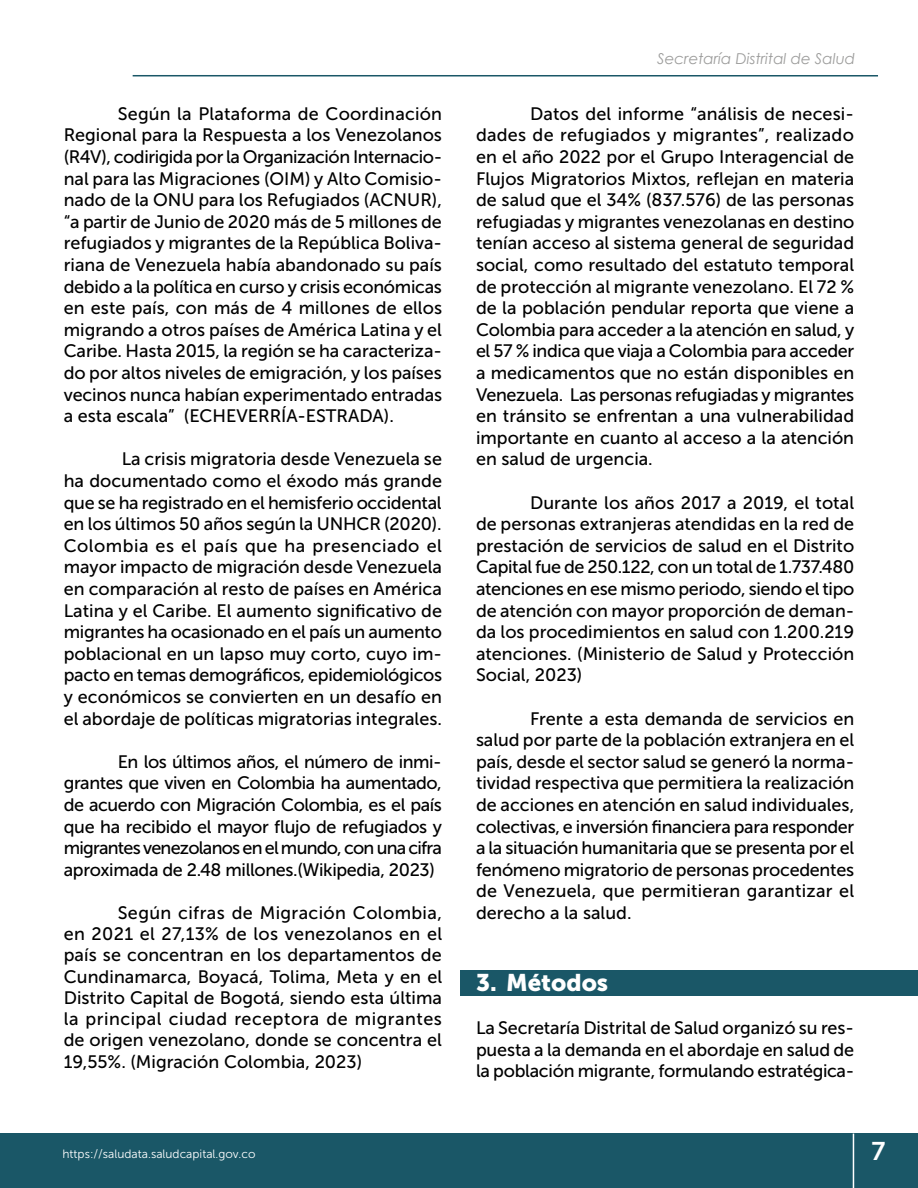
<style>
.page{position:relative;width:918px;height:1188px;background:#fff}
.page>*{position:absolute;margin:0;border:0;box-sizing:border-box;transform-origin:0 0}
.t1{font:25.5px "Museo Sans 700";color:#fff}
.t2{font:24px "Museo Sans 900";color:#fff}
.t3{font:18px/21.6px "Museo Sans 500";color:#000;text-align:justify}
.t4{font:italic 15px "Century Gothic";color:#9d9d9c}
.t5{font:12px "Museo Sans 300";color:#fff}
</style>
<div class="page">
<div style="left:0;top:1134px;width:918px;height:54px;background:#1a5767"></div>
<hr style="left:133px;top:75px;width:745px;height:2px;background:#1a5767">
<hr style="left:853px;top:1134px;width:1px;height:54px;background:#fff">
<div style="left:461px;top:970px;width:457px;height:25px;background:#1a5767"></div>
<p class="t3" style="left:64px;top:103px;width:380px;text-indent:54px">Según la Plataforma de Coordinación Regional para la Respuesta a los Venezolanos (R4V), codirigida por la Organización Internacio&shy;nal para las Migraciones (OIM) y Alto Comisio&shy;nado de la ONU para los Refugiados (ACNUR), “a partir de Junio de 2020 más de 5 millones de refugiados y migrantes de la República Boliva&shy;riana de Venezuela había abandonado su país debido a la política en curso y crisis económicas en este país, con más de 4 millones de ellos migrando a otros países de América Latina y el Caribe. Hasta 2015, la región se ha caracteriza&shy;do por altos niveles de emigración, y los países vecinos nunca habían experimentado entradas a esta escala” (ECHEVERRÍA-ESTRADA).</p>
<p class="t3" style="left:64px;top:448px;width:380px;text-indent:58px">La crisis migratoria desde Venezuela se ha documentado como el éxodo más grande que se ha registrado en el hemisferio occidental en los últimos 50 años según la UNHCR (2020).<br>Colombia es el país que ha presenciado el mayor impacto de migración desde Venezuela en comparación al resto de países en América Latina y el Caribe. El aumento significativo de migrantes ha ocasionado en el país un aumento poblacional en un lapso muy corto, cuyo im&shy;pacto en temas demográficos, epidemiológicos y económicos se convierten en un desafío en el abordaje de políticas migratorias integrales.</p>
<p class="t3" style="left:64px;top:751px;width:380px;text-indent:54px">En los últimos años, el número de inmi&shy;grantes que viven en Colombia ha aumentado, de acuerdo con Migración Colombia, es el país que ha recibido el mayor flujo de refugiados y migrantes venezolanos en el mundo, con una cifra aproximada de 2.48 millones.(Wikipedia, 2023)</p>
<p class="t3" style="left:64px;top:902px;width:380px;text-indent:54px">Según cifras de Migración Colombia, en 2021 el 27,13% de los venezolanos en el país se concentran en los departamentos de Cundinamarca, Boyacá, Tolima, Meta y en el Distrito Capital de Bogotá, siendo esta última la principal ciudad receptora de migrantes de origen venezolano, donde se concentra el 19,55%. (Migración Colombia, 2023)</p>
<p class="t4" style="left:657px;top:48px;width:199px">Secretaría Distrital de Salud</p>
<p class="t3" style="left:476px;top:103px;width:380px;text-indent:54px">Datos del informe “análisis de necesi&shy;dades de refugiados y migrantes”, realizado en el año 2022 por el Grupo Interagencial de Flujos Migratorios Mixtos, reflejan en materia de salud que el 34% (837.576) de las personas refugiadas y migrantes venezolanas en destino tenían acceso al sistema general de seguridad social, como resultado del estatuto temporal de protección al migrante venezolano. El 72 % de la población pendular reporta que viene a Colombia para acceder a la atención en salud, y el 57 % indica que viaja a Colombia para acceder a medicamentos que no están disponibles en Venezuela. Las personas refugiadas y migrantes en tránsito se enfrentan a una vulnerabilidad importante en cuanto al acceso a la atención en salud de urgencia.</p>
<p class="t3" style="left:476px;top:492px;width:380px;text-indent:54px">Durante los años 2017 a 2019, el total de personas extranjeras atendidas en la red de prestación de servicios de salud en el Distrito Capital fue de 250.122, con un total de 1.737.480 atenciones en ese mismo periodo, siendo el tipo de atención con mayor proporción de deman&shy;da los procedimientos en salud con 1.200.219 atenciones. (Ministerio de Salud y Protección Social, 2023)</p>
<p class="t3" style="left:476px;top:708px;width:380px;text-indent:54px">Frente a esta demanda de servicios en salud por parte de la población extranjera en el país, desde el sector salud se generó la norma&shy;tividad respectiva que permitiera la realización de acciones en atención en salud individuales, colectivas, e inversión financiera para responder a la situación humanitaria que se presenta por el fenómeno migratorio de personas procedentes de Venezuela, que permitieran garantizar el derecho a la salud.</p>
<h2 class="t2" style="left:476px;top:969px;width:134px">3. Métodos</h2>
<p class="t3" style="left:476px;top:1017px;width:380px">La Secretaría Distrital de Salud organizó su res&shy;puesta a la demanda en el abordaje en salud de la población migrante, formulando estratégica-</p>
<p class="t5" style="left:63px;top:1147px;width:195px">https://saludata.saludcapital.gov.co</p>
<h1 class="t1" style="left:871px;top:1137px;width:15px">7</h1>
</div>
